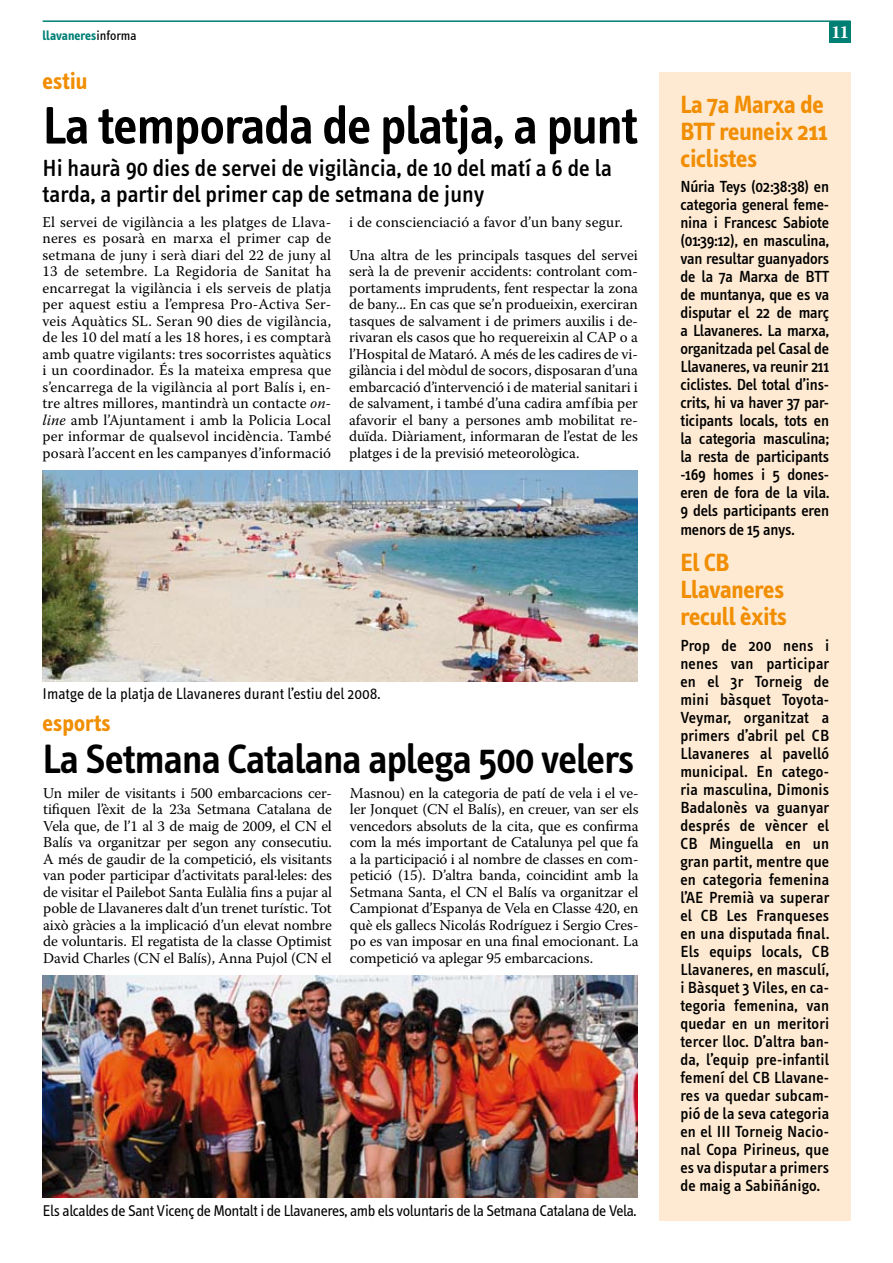
<style>
.page{position:relative;width:893px;height:1263px;background:#fff}
.page>*{position:absolute;margin:0;border:0;box-sizing:border-box;transform-origin:0 0}
.t1{font:600 54px "Info Text";letter-spacing:-.02em;color:#000}
.t2{font:600 42px "Info Text";letter-spacing:-.02em;color:#000}
.t3{font:700 25.5px/27px "Info Text";letter-spacing:-.01em;color:#f18e03}
.t4{font:500 24px/25.5px "Info Text";color:#000}
.t5{font:700 24px "Info Text";color:#f18e03}
.t6{font:700 18px "Warnock Pro";color:#fff}
.t7{font:500 16.5px/18px "Info Text";letter-spacing:-.005em;color:#000;text-align:justify}
.t8{font:16.05px "Info Text";letter-spacing:-.025em;color:#000}
.t9{font:16.05px "Info Text";color:#000}
.t10{font:15px/16.5px "Warnock Pro";letter-spacing:-.005em;color:#000;text-align:justify}
.t11{font:700 13.5px "Info Text";color:#007f75}
.s1{font-weight:400;color:#000}
.s2{font-style:italic}
</style>
<div class="page">
<hr style="left:43px;top:20px;width:808px;height:2px;background:#007f75">
<div style="left:829px;top:21px;width:21px;height:22px;background:#007f75"></div>
<div style="left:659px;top:72px;width:191px;height:1148px;background:#feead2"></div>
<img style="left:43px;top:471px;width:595px;height:210px">
<img style="left:43px;top:975px;width:595px;height:223px">
<p class="t11" style="left:43px;top:28px;width:95px">llavaneres<span class="s1">informa</span></p>
<p class="t6" style="left:831px;top:22px;width:20px">11</p>
<h3 class="t5" style="left:43px;top:68px;width:46px">estiu</h3>
<h1 class="t1" style="left:43px;top:95px;width:597px">La temporada de platja, a punt</h1>
<h3 class="t4" style="left:43px;top:156px;width:571px">Hi haurà 90 dies de servei de vigilància, de 10 del matí a 6 de la tarda, a partir del primer cap de setmana de juny</h3>
<p class="t10" style="left:43px;top:213px;width:290px">El servei de vigilància a les platges de Llava&shy;neres es posarà en marxa el primer cap de setmana de juny i serà diari del 22 de juny al 13 de setembre. La Regidoria de Sanitat ha encarregat la vigilància i els serveis de platja per aquest estiu a l’empresa Pro-Activa Ser&shy;veis Aquàtics SL. Seran 90 dies de vigilància, de les 10 del matí a les 18 hores, i es comptarà amb quatre vigilants: tres socorristes aquàtics i un coordinador. És la mateixa empresa que s’encarrega de la vigilància al port Balís i, en&shy;tre altres millores, mantindrà un contacte <span class="s2">on&shy;line</span> amb l’Ajuntament i amb la Policia Local per informar de qualsevol incidència. També posarà l’accent en les campanyes d’informació</p>
<p class="t10" style="left:349px;top:213px;width:275px">i de conscienciació a favor d’un bany segur.</p>
<p class="t10" style="left:349px;top:246px;width:290px">Una altra de les principals tasques del servei serà la de prevenir accidents: controlant com&shy;portaments imprudents, fent respectar la zona de bany... En cas que se’n produeixin, exerciran tasques de salvament i de primers auxilis i de&shy;rivaran els casos que ho requereixin al CAP o a l’Hospital de Mataró. A més de les cadires de vi&shy;gilància i del mòdul de socors, disposaran d’una embarcació d’intervenció i de material sanitari i de salvament, i també d’una cadira amfíbia per afavorir el bany a persones amb mobilitat re&shy;duïda. Diàriament, informaran de l’estat de les platges i de la previsió meteorològica.</p>
<p class="t9" style="left:43px;top:685px;width:340px">Imatge de la platja de Llavaneres durant l’estiu del 2008.</p>
<h3 class="t5" style="left:43px;top:709px;width:70px">esports</h3>
<h2 class="t2" style="left:43px;top:735px;width:593px">La Setmana Catalana aplega 500 velers</h2>
<p class="t10" style="left:43px;top:784px;width:290px">Un miler de visitants i 500 embarcacions cer&shy;tifiquen l’èxit de la 23a Setmana Catalana de Vela que, de l’1 al 3 de maig de 2009, el CN el Balís va organitzar per segon any consecutiu.<br>A més de gaudir de la competició, els visitants van poder participar d’activitats paral·leles: des de visitar el Pailebot Santa Eulàlia fins a pujar al poble de Llavaneres dalt d’un trenet turístic. Tot això gràcies a la implicació d’un elevat nombre de voluntaris. El regatista de la classe Optimist David Charles (CN el Balís), Anna Pujol (CN el</p>
<p class="t10" style="left:350px;top:784px;width:290px">Masnou) en la categoria de patí de vela i el ve&shy;ler Jonquet (CN el Balís), en creuer, van ser els vencedors absoluts de la cita, que es confirma com la més important de Catalunya pel que fa a la participació i al nombre de classes en com&shy;petició (15). D’altra banda, coincidint amb la Setmana Santa, el CN el Balís va organitzar el Campionat d’Espanya de Vela en Classe 420, en què els gallecs Nicolás Rodríguez i Sergio Cres&shy;po es van imposar en una final emocionant. La competició va aplegar 95 embarcacions.</p>
<p class="t8" style="left:43px;top:1202px;width:595px">Els alcaldes de Sant Vicenç de Montalt i de Llavaneres, amb els voluntaris de la Setmana Catalana de Vela.</p>
<h3 class="t3" style="left:680px;top:91px;width:149px">La 7a Marxa de<br>BTT reuneix 211 ciclistes</h3>
<p class="t7" style="left:680px;top:178px;width:150px">Núria Teys (02:38:38) en categoria general feme&shy;nina i Francesc Sabiote (01:39:12), en masculina, van resultar guanyadors de la 7a Marxa de BTT de muntanya, que es va disputar el 22 de març a Llavaneres. La marxa, organitzada pel Casal de Llavaneres, va reunir 211 ciclistes. Del total d’ins&shy;crits, hi va haver 37 par&shy;ticipants locals, tots en la categoria masculina; la resta de participants -169 homes i 5 dones&shy;eren de fora de la vila.<br>9 dels participants eren menors de 15 anys.</p>
<h3 class="t3" style="left:680px;top:549px;width:108px">El CB<br>Llavaneres recull èxits</h3>
<p class="t7" style="left:680px;top:636px;width:150px">Prop de 200 nens i nenes van participar en el 3r Torneig de mini bàsquet Toyota-Veymar, organitzat a primers d’abril pel CB Llavaneres al pavelló municipal. En catego&shy;ria masculina, Dimonis Badalonès va guanyar després de vèncer el CB Minguella en un gran partit, mentre que en categoria femenina l’AE Premià va superar el CB Les Franqueses en una disputada final.<br>Els equips locals, CB Llavaneres, en masculí, i Bàsquet 3 Viles, en ca&shy;tegoria femenina, van quedar en un meritori tercer lloc. D’altra ban&shy;da, l’equip pre-infantil femení del CB Llavane&shy;res va quedar subcam&shy;pió de la seva categoria en el III Torneig Nacio&shy;nal Copa Pirineus, que es va disputar a primers de maig a Sabiñánigo.</p>
</div>
